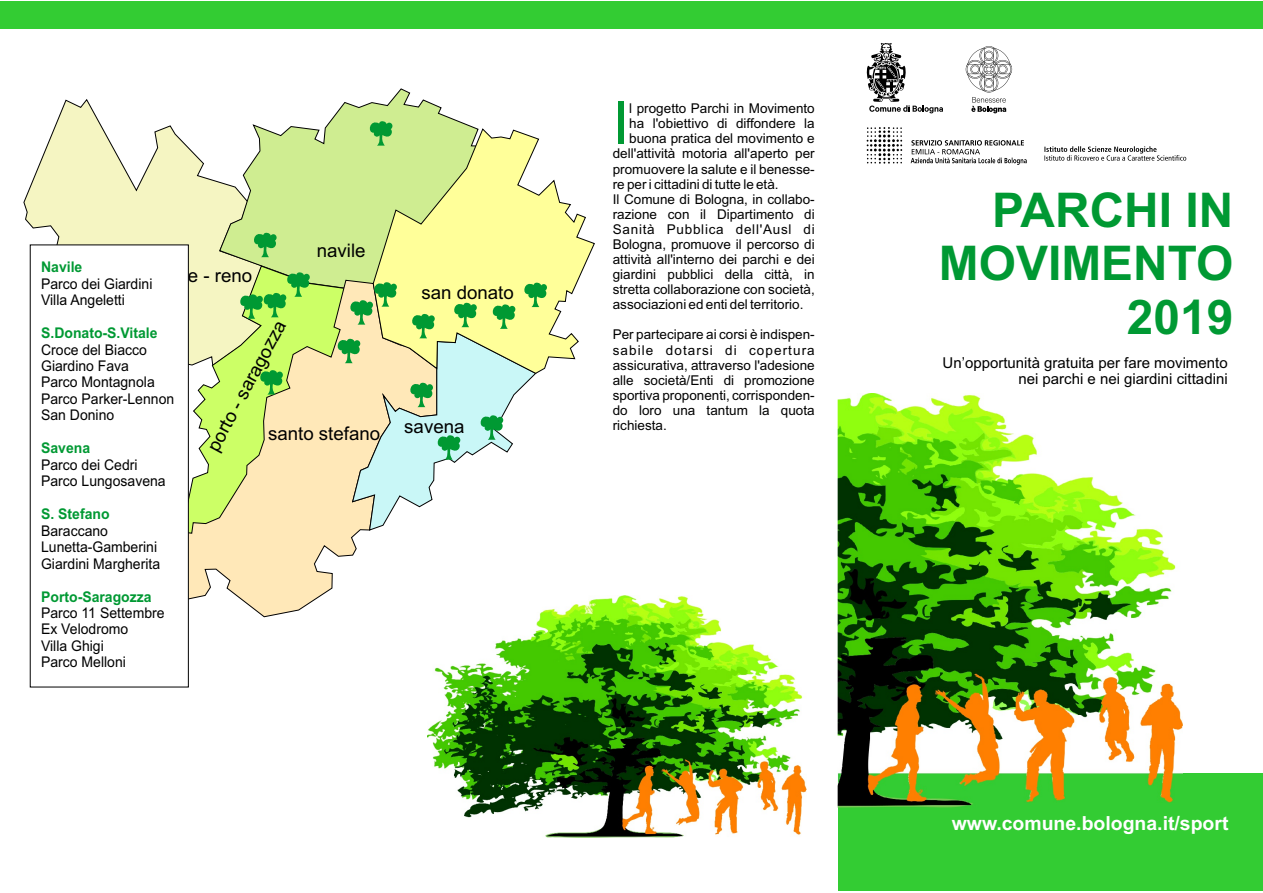
<style>
.page{position:relative;width:1263px;height:893px;background:#fff}
.page>*{position:absolute;margin:0;border:0;box-sizing:border-box;transform-origin:0 0}
.t1{font:59.25px "Arial";color:#093}
.t2{font:700 47.85px/53.6px "Arial";color:#093;text-align:right}
.t3{font:700 19.35px "Arial";color:#fff}
.t4{font:18.75px "Arial";color:#000}
.t5{font:15px/16.8px "Arial";color:#000;text-align:right}
.t6{font:14.7px/16.5px "Arial";color:#000;scale:.95 1}
.t7{font:700 14.7px "Arial";color:#093;scale:.95 1}
.t8{font:13.5px/15.1px "Arial";color:#000;text-align:justify}
.t9{font:13.5px "Arial";letter-spacing:.055em;color:#000}
</style>
<div class="page">
<div style="left:838px;top:773px;width:424px;height:117px;background:#3c3"></div>
<div style="left:0;top:1px;width:1262px;height:28px;background:#3c3"></div>
<img style="left:837px;top:393px;width:345px;height:414px">
<svg style="left:24px;top:99px;width:195px;height:267px;fill:#f5f5c2"></svg>
<svg style="left:219px;top:89px;width:265px;height:190px;fill:#cfed91"></svg>
<svg style="left:189px;top:266px;width:164px;height:14px"></svg>
<svg style="left:189px;top:280px;width:168px;height:337px;background:#ebeda9"></svg>
<svg style="left:373px;top:129px;width:222px;height:231px;fill:#ff9"></svg>
<svg style="left:367px;top:118px;width:28px;height:28px"></svg>
<svg style="left:251px;top:230px;width:28px;height:27px"></svg>
<svg style="left:257px;top:367px;width:29px;height:28px"></svg>
<svg style="left:237px;top:269px;width:75px;height:50px;background:#9bde68"></svg>
<svg style="left:334px;top:279px;width:216px;height:256px"></svg>
<svg style="left:30px;top:245px;width:159px;height:442px"></svg>
<svg style="left:911px;top:140px;width:116px;height:25px"></svg>
<svg style="left:867px;top:127px;width:35px;height:37px"></svg>
<svg style="left:1044px;top:146px;width:142px;height:15px"></svg>
<svg style="left:966px;top:46px;width:46px;height:67px"></svg>
<svg style="left:866px;top:43px;width:77px;height:70px"></svg>
<img style="left:427px;top:595px;width:380px;height:243px">
<svg style="left:236px;top:403px;width:4px;height:5px"></svg>
<h3 class="t4" style="left:317px;top:243px;width:50px">navile</h3>
<p class="t7" style="left:41px;top:261px;width:45px">Navile</p>
<h3 class="t4" style="left:75px;top:269px;width:179px">borgo panigale - reno</h3>
<h3 class="t4" style="left:206px;top:447px;width:147px;rotate:-62deg">porto saragozza</h3>
<p class="t6" style="left:41px;top:277px;width:119px">Parco dei Giardini</p>
<h3 class="t4" style="left:421px;top:285px;width:94px">san donato</h3>
<p class="t6" style="left:41px;top:293px;width:90px">Villa Angeletti</p>
<p class="t7" style="left:41px;top:327px;width:124px">S.Donato-S.Vitale</p>
<p class="t6" style="left:41px;top:342px;width:142px">Croce del Biacco<br>Giardino Fava<br>Parco Montagnola<br>Parco Parker-Lennon<br>San Donino</p>
<p class="t6" style="left:41px;top:458px;width:133px">Parco dei Cedri<br>Parco Lungosavena</p>
<p class="t6" style="left:41px;top:524px;width:127px">Baraccano<br>Lunetta-Gamberini<br>Giardini Margherita</p>
<p class="t6" style="left:41px;top:606px;width:132px">Parco 11 Settembre<br>Ex Velodromo<br>Villa Ghigi<br>Parco Melloni</p>
<h3 class="t4" style="left:268px;top:427px;width:114px">santo stefano</h3>
<h3 class="t4" style="left:404px;top:419px;width:62px">savena</h3>
<p class="t7" style="left:41px;top:443px;width:53px">Savena</p>
<p class="t7" style="left:41px;top:508px;width:74px">S. Stefano</p>
<p class="t7" style="left:41px;top:591px;width:118px">Porto-Saragozza</p>
<h1 class="t1" style="left:613px;top:100px;width:18px">I</h1>
<p class="t8" style="left:629px;top:102px;width:187px">l progetto Parchi in Movimento</p>
<p class="t8" style="left:629px;top:117px;width:187px">ha l'obiettivo di diffondere la</p>
<p class="t8" style="left:629px;top:132px;width:187px">buona pratica del movimento e</p>
<p class="t8" style="left:613px;top:147px;width:203px">dell'attività motoria all'aperto per</p>
<p class="t8" style="left:613px;top:162px;width:203px">promuovere la salute e il benesse-</p>
<p class="t8" style="left:613px;top:178px;width:167px">re per i cittadini di tutte le età.</p>
<p class="t8" style="left:613px;top:193px;width:203px">Il Comune di Bologna, in collabo-</p>
<p class="t8" style="left:613px;top:208px;width:203px">razione con il Dipartimento di</p>
<p class="t9" style="left:613px;top:224px;width:203px">Sanità Pubblica dell'Ausl di</p>
<p class="t8" style="left:613px;top:238px;width:203px">Bologna, promuove il percorso di</p>
<p class="t8" style="left:613px;top:253px;width:203px">attività all'interno dei parchi e dei</p>
<p class="t8" style="left:613px;top:268px;width:203px">giardini pubblici della città, in</p>
<p class="t8" style="left:613px;top:283px;width:203px">stretta collaborazione con società,</p>
<p class="t8" style="left:613px;top:298px;width:192px">associazioni ed enti del territorio.</p>
<p class="t8" style="left:613px;top:328px;width:203px">Per partecipare ai corsi è indispen&shy;sabile dotarsi di copertura assicurativa, attraverso l'adesione alle società/Enti di promozione sportiva proponenti, corrisponden&shy;do loro una tantum la quota richiesta.</p>
<h2 class="t2" style="left:939px;top:188px;width:296px">PARCHI IN<br>MOVIMENTO<br>2019</h2>
<p class="t5" style="left:942px;top:355px;width:287px">Un’opportunità gratuita per fare movimento nei parchi e nei giardini cittadini</p>
<h3 class="t3" style="left:952px;top:816px;width:278px">www.comune.bologna.it/sport</h3>
</div>
